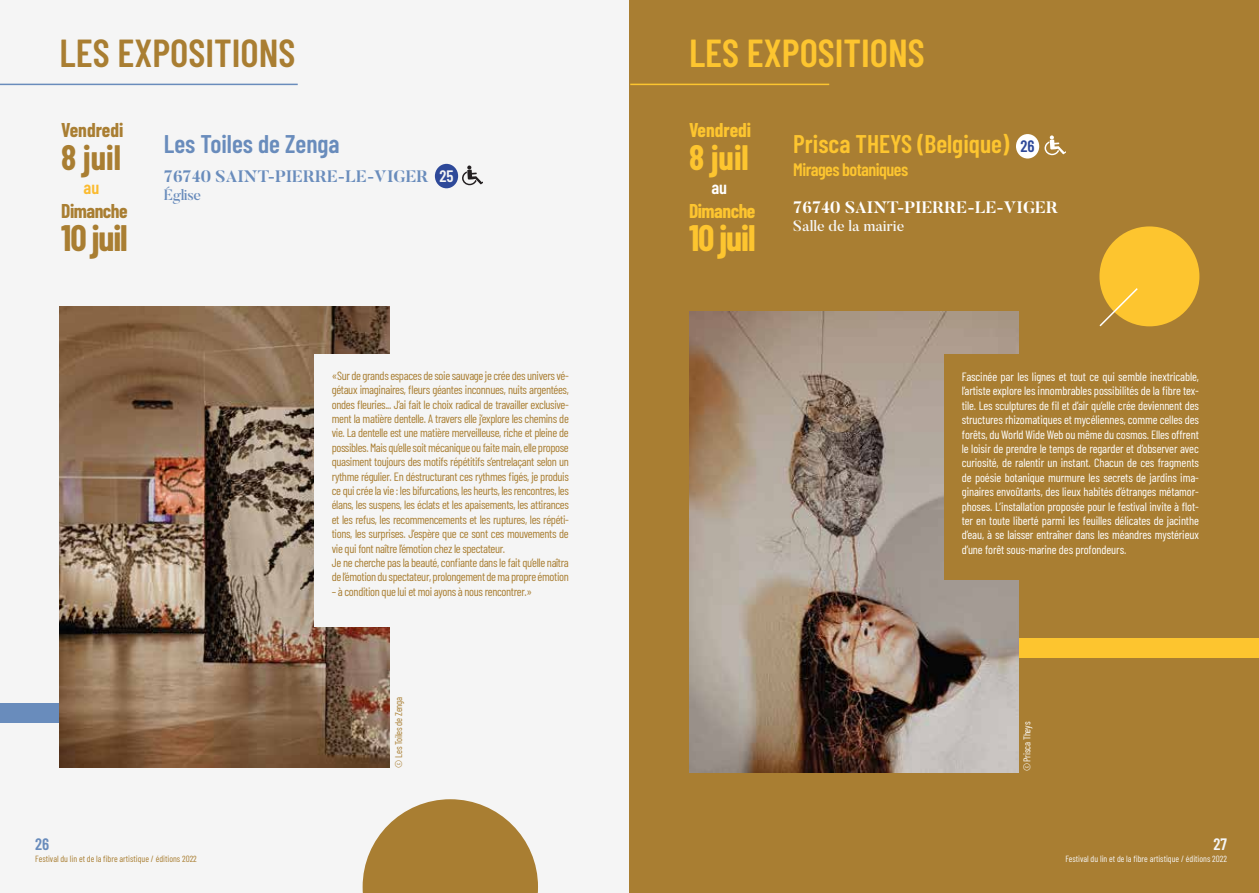
<style>
.page{position:relative;width:1259px;height:893px;background:#fff}
.page>*{position:absolute;margin:0;border:0;box-sizing:border-box;transform-origin:0 0}
.t1{font:600 39px "Barlow Condensed";color:#a97e32}
.t2{font:600 39px "Barlow Condensed";color:#fdc52f}
.t3{font:700 36px "Barlow Condensed";letter-spacing:-.03em;color:#a97e32}
.t4{font:700 36px "Barlow Condensed";letter-spacing:-.03em;color:#fdc52f}
.t5{font:700 34.5px "Barlow Condensed";color:#a97e32}
.t6{font:700 34.5px "Barlow Condensed";color:#fdc52f}
.t7{font:600 25.5px "Barlow Condensed";color:#fdc52f}
.t8{font:600 25.5px "Barlow Condensed";color:#698cbc}
.t9{font:700 19.5px "Barlow Condensed";color:#a97e32}
.t10{font:700 19.5px "Barlow Condensed";letter-spacing:-.025em;color:#a97e32}
.t11{font:700 19.5px "Barlow Condensed";color:#fdc52f}
.t12{font:700 19.5px "Barlow Condensed";letter-spacing:-.025em;color:#fdc52f}
.t13{font:600 18px "Barlow Condensed";letter-spacing:-.03em;color:#fdc52f}
.t14{font:600 18px "Barlow Condensed";color:#fbbb30}
.t15{font:600 18px "Barlow Condensed";color:#fff}
.t16{font:700 16.5px "Butler";color:#698cbc}
.t17{font:700 16.5px "Butler";color:#fff}
.t18{font:600 16.5px "Barlow Condensed";color:#f5f5f5}
.t19{font:600 16.5px "Barlow Condensed";color:#698cbc}
.t20{font:600 16.5px "Barlow Condensed";color:#2e4999}
.t21{font:500 15px "Butler";color:#f5f5f5}
.t22{font:500 15px "Butler";letter-spacing:-.03em;color:#698cbc}
.t23{font:12px/14.4px "Barlow Condensed";letter-spacing:-.03em;color:#a97e32}
.t24{font:12px/14.4px "Barlow Condensed";letter-spacing:-.01em;color:#fff;text-align:justify}
.t25{font:9.75px "Barlow Condensed";letter-spacing:-.02em;color:#a97e32}
.t26{font:9.75px "Barlow Condensed";letter-spacing:-.02em;color:#fff}
.t27{font:9px "Barlow Condensed";color:#a97e32}
.t28{font:9px "Barlow Condensed";color:#f5f5f5}
</style>
<div class="page">
<hr style="left:0;top:84px;width:298px;height:1px;background:#698cbc">
<div style="left:0;top:704px;width:298px;height:19px;background:#698cbc"></div>
<img style="left:60px;top:306px;width:329px;height:461px">
<div style="left:629px;top:0;width:630px;height:893px;background:#a97e32"></div>
<div style="left:1099px;top:226px;width:100px;height:100px;background:#fdc52f;border-radius:50%"></div>
<svg style="left:1099px;top:286px;width:39px;height:41px"></svg>
<div style="left:1010px;top:638px;width:249px;height:19px;background:#fdc52f"></div>
<hr style="left:630px;top:84px;width:199px;height:1px;background:#fdc52f">
<img style="left:689px;top:311px;width:329px;height:461px">
<svg style="left:363px;top:799px;width:175px;height:94px"></svg>
<div style="left:315px;top:354px;width:91px;height:272px;background:#f5f5f5"></div>
<div style="left:332px;top:368px;width:237px;height:258px;background:#f5f5f5"></div>
<div style="left:944px;top:354px;width:74px;height:226px;background:#a97e32"></div>
<svg style="left:462px;top:165px;width:21px;height:20px"></svg>
<div style="left:435px;top:164px;width:23px;height:24px;background:#2e4999;border-radius:50%"></div>
<svg style="left:1044px;top:135px;width:21px;height:20px"></svg>
<div style="left:1016px;top:134px;width:23px;height:25px;background:#fff;border-radius:50%"></div>
<h1 class="t1" style="left:60px;top:25px;width:237px">LES EXPOSITIONS</h1>
<h1 class="t2" style="left:689px;top:25px;width:237px">LES EXPOSITIONS</h1>
<h3 class="t9" style="left:61px;top:116px;width:64px">Vendredi</h3>
<h3 class="t5" style="left:61px;top:133px;width:61px">8 juil</h3>
<h3 class="t10" style="left:61px;top:197px;width:68px">Dimanche</h3>
<h2 class="t3" style="left:61px;top:213px;width:68px">10 juil</h2>
<h3 class="t14" style="left:84px;top:175px;width:17px">au</h3>
<h3 class="t8" style="left:164px;top:126px;width:177px">Les Toiles de Zenga</h3>
<h3 class="t16" style="left:164px;top:165px;width:266px">76740 SAINT-PIERRE-LE-VIGER</h3>
<p class="t22" style="left:164px;top:185px;width:39px">Église</p>
<h3 class="t18" style="left:439px;top:164px;width:16px">25</h3>
<h3 class="t19" style="left:35px;top:832px;width:16px">26</h3>
<p class="t23" style="left:332px;top:367px;width:239px">«Sur de grands espaces de soie sauvage je crée des univers vé&shy;gétaux imaginaires, fleurs géantes inconnues, nuits argentées, ondes fleuries... J’ai fait le choix radical de travailler exclusive&shy;ment la matière dentelle. A travers elle j’explore les chemins de vie. La dentelle est une matière merveilleuse, riche et pleine de possibles. Mais qu’elle soit mécanique ou faite main, elle propose quasiment toujours des motifs répétitifs s’entrelaçant selon un rythme régulier. En déstructurant ces rythmes figés, je produis ce qui crée la vie : les bifurcations, les heurts, les rencontres, les élans, les suspens, les éclats et les apaisements, les attirances et les refus, les recommencements et les ruptures, les répéti&shy;tions, les surprises. J’espère que ce sont ces mouvements de vie qui font naître l’émotion chez le spectateur.<br>Je ne cherche pas la beauté, confiante dans le fait qu’elle naîtra de l’émotion du spectateur, prolongement de ma propre émotion</p>
<p class="t23" style="left:332px;top:583px;width:202px">– à condition que lui et moi ayons à nous rencontrer.»</p>
<p class="t25" style="left:392px;top:767px;width:72px;rotate:-90deg">© Les Toiles de Zenga</p>
<p class="t27" style="left:35px;top:852px;width:163px">Festival du lin et de la fibre artistique / éditions 2022</p>
<h3 class="t11" style="left:689px;top:116px;width:64px">Vendredi</h3>
<h3 class="t6" style="left:689px;top:133px;width:61px">8 juil</h3>
<h3 class="t12" style="left:689px;top:197px;width:68px">Dimanche</h3>
<h2 class="t4" style="left:689px;top:213px;width:68px">10 juil</h2>
<h3 class="t15" style="left:711px;top:175px;width:17px">au</h3>
<h3 class="t7" style="left:793px;top:126px;width:217px">Prisca THEYS (Belgique)</h3>
<h3 class="t13" style="left:793px;top:157px;width:116px">Mirages botaniques</h3>
<h3 class="t17" style="left:793px;top:197px;width:266px">76740 SAINT-PIERRE-LE-VIGER</h3>
<p class="t21" style="left:793px;top:216px;width:113px">Salle de la mairie</p>
<h3 class="t20" style="left:1020px;top:134px;width:16px">26</h3>
<p class="t24" style="left:961px;top:369px;width:239px">Fascinée par les lignes et tout ce qui semble inextricable, l’artiste explore les innombrables possibilités de la fibre tex&shy;tile. Les sculptures de fil et d’air qu’elle crée deviennent des structures rhizomatiques et mycéliennes, comme celles des forêts, du World Wide Web ou même du cosmos. Elles offrent le loisir de prendre le temps de regarder et d’observer avec curiosité, de ralentir un instant. Chacun de ces fragments de poésie botanique murmure les secrets de jardins ima&shy;ginaires envoûtants, des lieux habités d’étranges métamor&shy;phoses. L’installation proposée pour le festival invite à flot&shy;ter en toute liberté parmi les feuilles délicates de jacinthe d’eau, à se laisser entraîner dans les méandres mystérieux d’une forêt sous-marine des profondeurs.</p>
<p class="t26" style="left:1020px;top:771px;width:51px;rotate:-90deg">© Prisca Theys</p>
<h3 class="t18" style="left:1213px;top:832px;width:15px">27</h3>
<p class="t28" style="left:1065px;top:853px;width:163px">Festival du lin et de la fibre artistique / éditions 2022</p>
</div>
